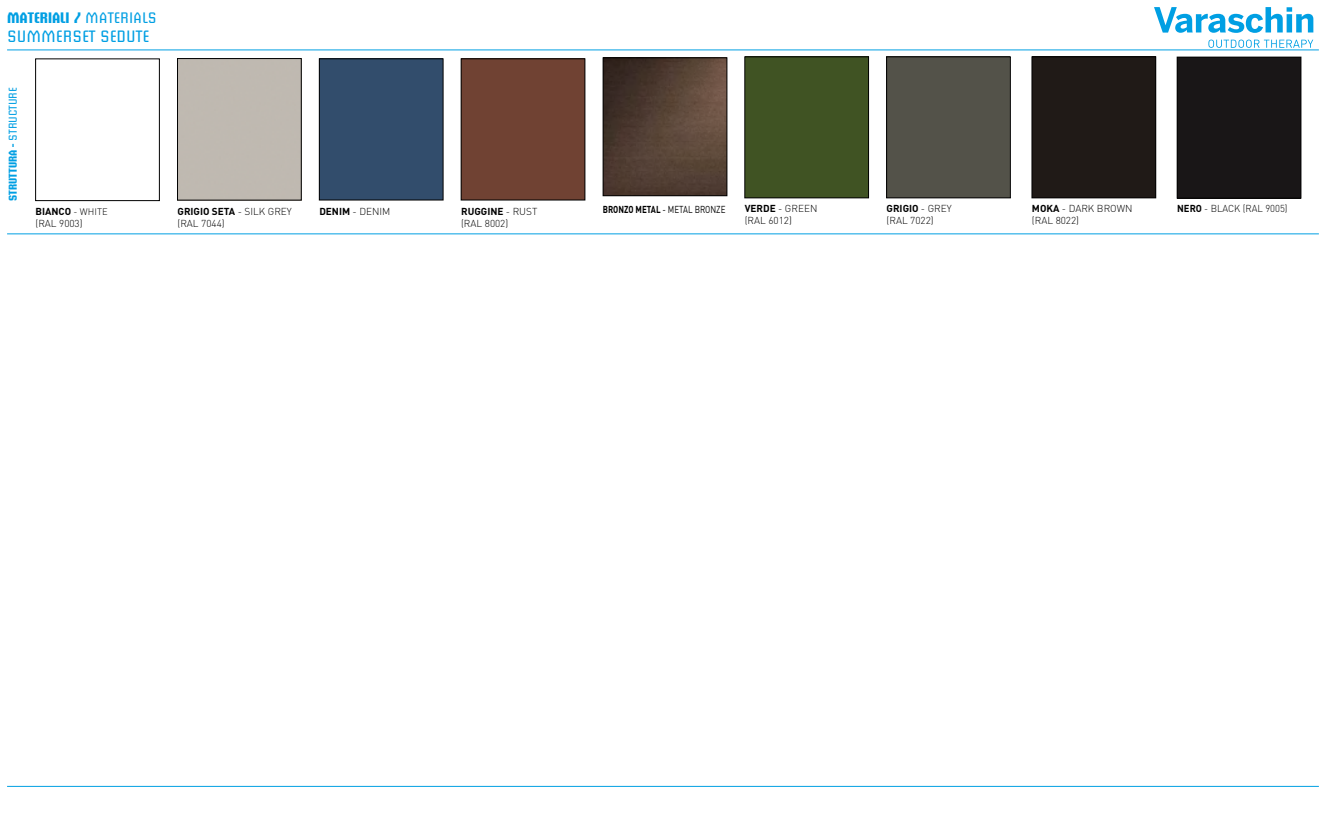
<style>
.page{position:relative;width:1326px;height:815px;background:#fff}
.page>*{position:absolute;margin:0;border:0;box-sizing:border-box;transform-origin:0 0}
.t1{font:16.25px "Briem Akademi Std";color:#009fe3}
.t2{font:700 15px "Briem Akademi Std";color:#009fe3}
.t3{font:700 11.25px "Briem Akademi Std";color:#009fe3}
.t4{font:300 10px/12px "DIN";color:#000}
.t5{font:10px "DIN";color:#000;scale:.8 1}
.t6{font:700 10px "DIN";color:#000}
.t7{font:300 10px "DIN";color:#000;scale:.95 1}
.s1{font-weight:400}
.s2{font-weight:700}
.s3{font-size:9.38px}
.s4{font-weight:300}
</style>
<div class="page">
<svg style="left:1154px;top:7px;width:159px;height:26px"></svg>
<svg style="left:1208px;top:40px;width:104px;height:8px"></svg>
<hr style="left:7px;top:50px;width:1311px;height:1px;background:#009fe3">
<hr style="left:7px;top:786px;width:1311px;height:1px;background:#009fe3">
<hr style="left:7px;top:234px;width:1311px;height:1px;background:#009fe3">
<div style="left:35px;top:59px;width:124px;height:142px;border:1px solid #000"></div>
<div style="left:744px;top:57px;width:124px;height:141px;background:#405323"></div>
<div style="left:744px;top:57px;width:124px;height:141px;border:1px solid #000"></div>
<div style="left:886px;top:57px;width:124px;height:141px;background:#535249"></div>
<div style="left:886px;top:57px;width:124px;height:141px;border:1px solid #000"></div>
<div style="left:1031px;top:57px;width:124px;height:141px;background:#201a17"></div>
<div style="left:1031px;top:57px;width:124px;height:141px;border:1px solid #000"></div>
<div style="left:461px;top:59px;width:124px;height:141px;background:#704233"></div>
<div style="left:461px;top:59px;width:124px;height:141px;border:1px solid #000"></div>
<div style="left:319px;top:59px;width:124px;height:141px;background:#324d6c"></div>
<div style="left:319px;top:59px;width:124px;height:141px;border:1px solid #000"></div>
<div style="left:177px;top:58px;width:124px;height:142px;border:1px solid #000"></div>
<div style="left:1176px;top:57px;width:124px;height:141px;background:#191617"></div>
<div style="left:1176px;top:57px;width:124px;height:141px;border:1px solid #000"></div>
<img style="left:605px;top:60px;width:120px;height:134px">
<div style="left:603px;top:58px;width:124px;height:138px;border:1px solid #000"></div>
<h2 class="t2" style="left:7px;top:9px;width:151px">MATERIALI / <span class="s1">MATERIALS</span></h2>
<h1 class="t1" style="left:7px;top:27px;width:144px">SUMMERSET SEDUTE</h1>
<p class="t3" style="left:7px;top:201px;width:115px;rotate:-90deg">STRUTTURA - <span class="s1">STRUCTURE</span></p>
<p class="t5" style="left:602px;top:204px;width:155px"><span class="s2">BRONZO METAL</span> - METAL BRONZE</p>
<p class="t7" style="left:1176px;top:202px;width:118px"><span class="s2">NERO</span> - BLACK (RAL 9005)</p>
<p class="t4" style="left:35px;top:205px;width:74px"><span class="s2">BIANCO</span> <span class="s3">- WHITE </span>(RAL 9003)</p>
<p class="t4" style="left:744px;top:203px;width:74px"><span class="s2">VERDE</span> - GREEN (RAL 6012)</p>
<p class="t4" style="left:886px;top:203px;width:67px"><span class="s2">GRIGIO</span> - GREY (RAL 7022)</p>
<p class="t4" style="left:1031px;top:203px;width:102px"><span class="s2">MOKA</span> - DARK BROWN (RAL 8022)</p>
<p class="t6" style="left:177px;top:205px;width:116px">GRIGIO SETA <span class="s4">- SILK GREY</span></p>
<p class="t4" style="left:319px;top:205px;width:73px"><span class="s2">DENIM</span> - DENIM</p>
<p class="t4" style="left:177px;top:217px;width:49px">(RAL 7044)</p>
<p class="t4" style="left:461px;top:205px;width:78px"><span class="s2">RUGGINE</span> - RUST (RAL 8002)</p>
</div>
